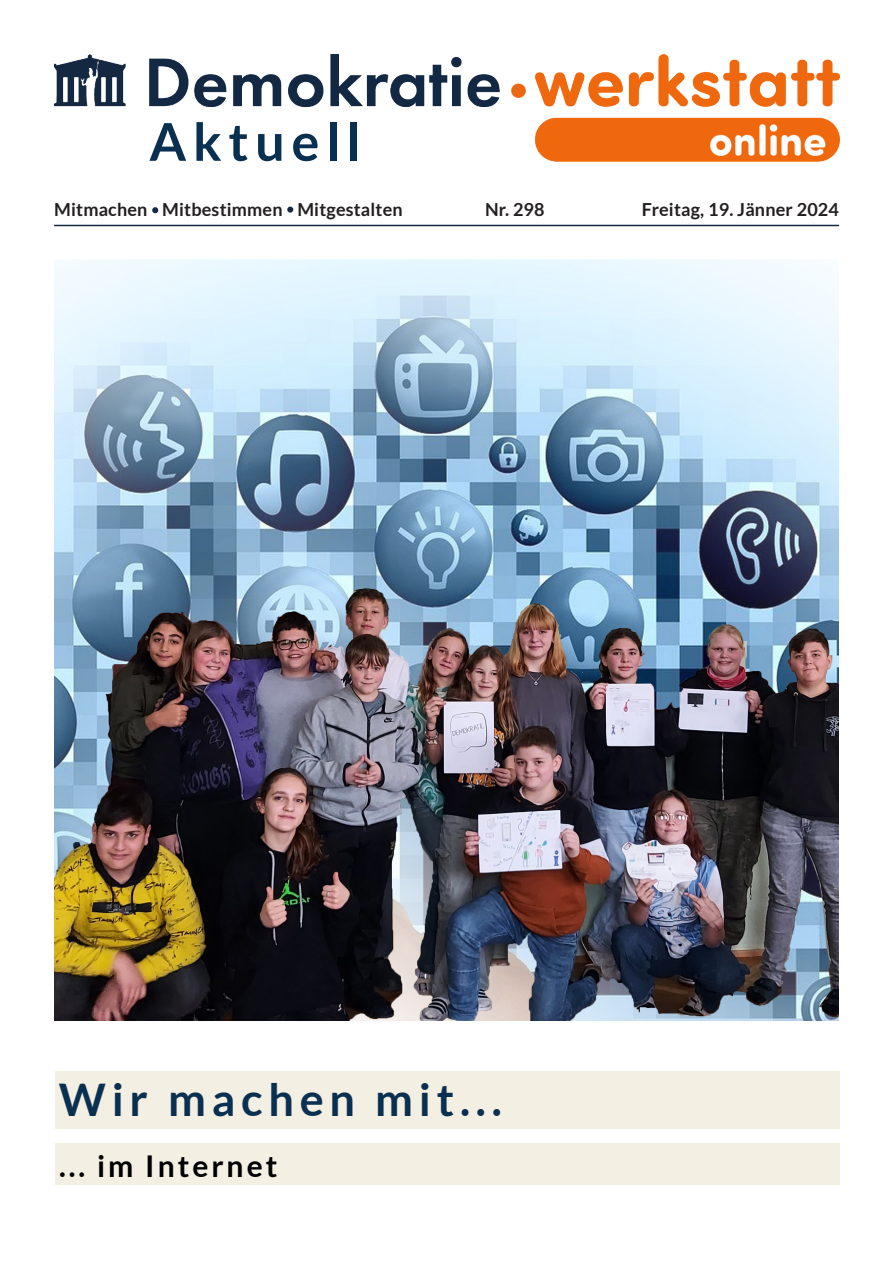
<style>
.page{position:relative;width:893px;height:1263px;background:#fff}
.page>*{position:absolute;margin:0;border:0;box-sizing:border-box;transform-origin:0 0}
.t1{font:700 52.2px "Lato";letter-spacing:.13em;color:#0a3051}
.t2{font:700 45px "Lato";letter-spacing:.13em;color:#0a3051}
.t3{font:700 30px "Lato";letter-spacing:.1em;color:#000}
.t4{font:700 18px "Lato";letter-spacing:.01em;color:#231f20}
</style>
<div class="page">
<img style="left:54px;top:259px;width:785px;height:761px">
<div style="left:55px;top:1071px;width:785px;height:58px;background:#f3efe3"></div>
<div style="left:55px;top:1144px;width:785px;height:41px;background:#f3efe3"></div>
<img style="left:54px;top:54px;width:786px;height:108px">
<hr style="left:54px;top:225px;width:785px;height:1px;background:#132843">
<svg style="left:287px;top:207px;width:6px;height:6px"></svg>
<svg style="left:152px;top:207px;width:6px;height:6px"></svg>
<p class="t1" style="left:149px;top:112px;width:213px">Aktuell</p>
<p class="t4" style="left:54px;top:199px;width:350px">Mitmachen Mitbestimmen Mitgestalten</p>
<p class="t4" style="left:485px;top:199px;width:61px">Nr. 298</p>
<p class="t4" style="left:642px;top:199px;width:199px">Freitag, 19. Jänner 2024</p>
<p class="t2" style="left:59px;top:1074px;width:445px">Wir machen mit...</p>
<p class="t3" style="left:59px;top:1148px;width:220px">... im Internet</p>
</div>
